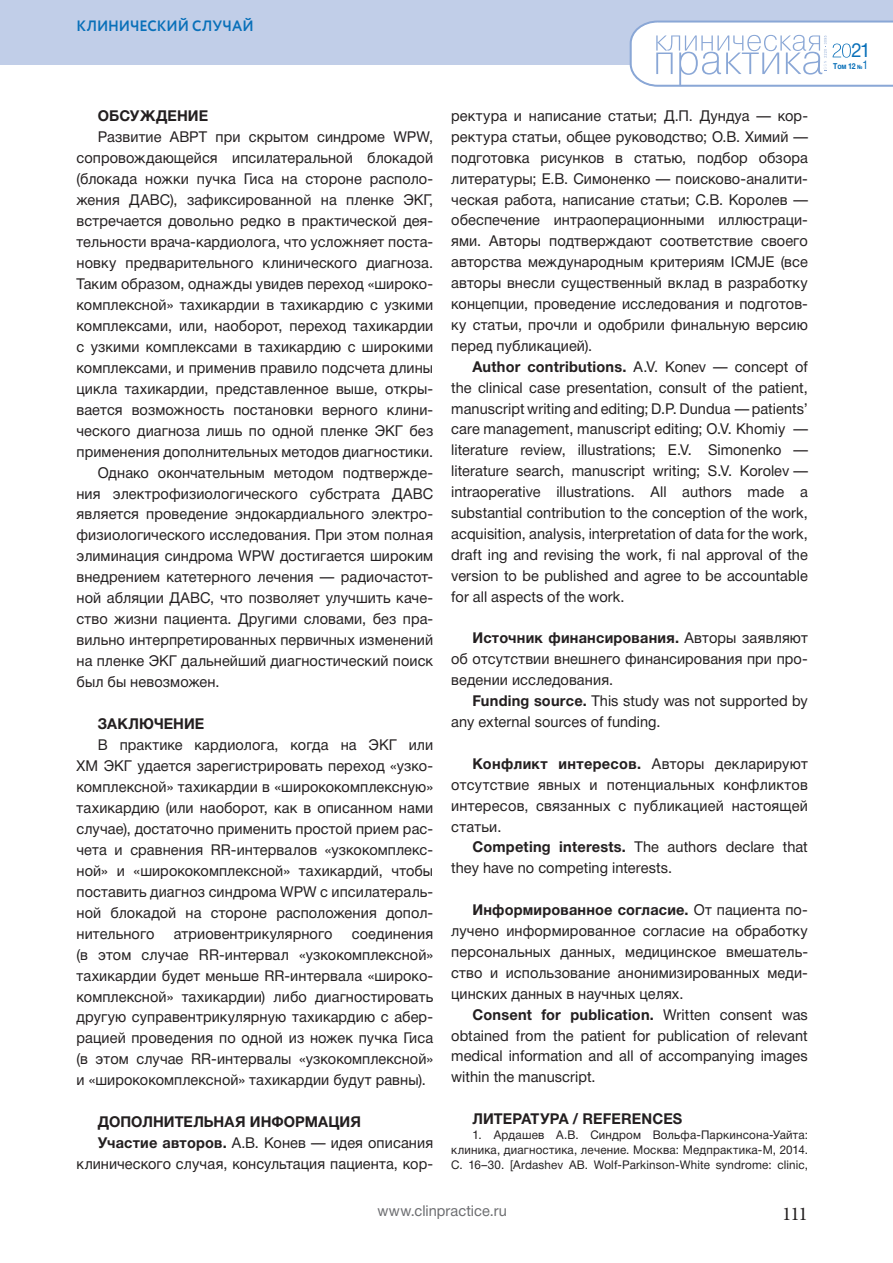
<style>
.page{position:relative;width:893px;height:1263px;background:#fff}
.page>*{position:absolute;margin:0;border:0;box-sizing:border-box;transform-origin:0 0}
.t1{font:19.5px "Minion Pro";color:#231f20}
.t2{font:19.5px "Helvetica Neue Cyr";color:#0970b9;scale:.95 1}
.t3{font:15px/20.9px "Helvetica Neue Cyr";letter-spacing:.005em;color:#231f20;text-align:justify}
.t4{font:700 15px "Helvetica Neue Cyr";letter-spacing:.005em;color:#231f20}
.t5{font:15px "Helvetica Neue Cyr";letter-spacing:.005em;color:#6c6d70}
.t6{font:700 15px "Circe";color:#0970b9;scale:.95 1}
.t7{font:12px/15px "Helvetica Neue Cyr";letter-spacing:.015em;color:#231f20;text-align:justify}
.t8{font:700 8.25px "Helvetica Neue Cyr";color:#0970b9;scale:.85 1}
.s1{font-weight:700}
.s2{font-size:6px}
.s3{font-weight:400;font-size:12px}
</style>
<div class="page">
<div style="left:0;top:0;width:893px;height:65px;background:#c1cee8"></div>
<svg style="left:629px;top:20px;width:264px;height:67px"></svg>
<hr style="left:658px;top:21px;width:235px;height:2px;background:#8aa7d6">
<p class="t6" style="left:77px;top:16px;width:188px">КЛИНИЧЕСКИЙ СЛУЧАЙ</p>
<p class="t4" style="left:98px;top:110px;width:112px">ОБСУЖДЕНИЕ</p>
<p class="t3" style="left:98px;top:128px;width:337px">Развитие АВРТ при скрытом синдроме WPW,</p>
<p class="t3" style="left:77px;top:149px;width:358px">сопровождающейся ипсилатеральной блокадой</p>
<p class="t3" style="left:77px;top:170px;width:358px">(блокада ножки пучка Гиса на стороне располо-</p>
<p class="t3" style="left:77px;top:191px;width:358px">жения ДАВС), зафиксированной на пленке ЭКГ,</p>
<p class="t3" style="left:77px;top:212px;width:358px">встречается довольно редко в практической дея-</p>
<p class="t3" style="left:77px;top:233px;width:358px">тельности врача-кардиолога, что усложняет поста-</p>
<p class="t3" style="left:77px;top:254px;width:358px">новку предварительного клинического диагноза.</p>
<p class="t3" style="left:77px;top:275px;width:358px">Таким образом, однажды увидев переход «широко-</p>
<p class="t3" style="left:77px;top:296px;width:358px">комплексной» тахикардии в тахикардию с узкими</p>
<p class="t3" style="left:77px;top:317px;width:358px">комплексами, или, наоборот, переход тахикардии</p>
<p class="t3" style="left:77px;top:338px;width:358px">с узкими комплексами в тахикардию с широкими</p>
<p class="t3" style="left:77px;top:359px;width:358px">комплексами, и применив правило подсчета длины</p>
<p class="t3" style="left:77px;top:379px;width:358px">цикла тахикардии, представленное выше, откры-</p>
<p class="t3" style="left:77px;top:400px;width:358px">вается возможность постановки верного клини-</p>
<p class="t3" style="left:77px;top:421px;width:358px">ческого диагноза лишь по одной пленке ЭКГ без</p>
<p class="t3" style="left:77px;top:442px;width:358px">применения дополнительных методов диагностики.</p>
<p class="t3" style="left:98px;top:463px;width:337px">Однако окончательным методом подтвержде-</p>
<p class="t3" style="left:77px;top:484px;width:358px">ния электрофизиологического субстрата ДАВС</p>
<p class="t3" style="left:77px;top:505px;width:358px">является проведение эндокардиального электро-</p>
<p class="t3" style="left:77px;top:526px;width:358px">физиологического исследования. При этом полная</p>
<p class="t3" style="left:77px;top:547px;width:358px">элиминация синдрома WPW достигается широким</p>
<p class="t3" style="left:77px;top:568px;width:358px">внедрением катетерного лечения — радиочастот-</p>
<p class="t3" style="left:77px;top:589px;width:358px">ной абляции ДАВС, что позволяет улучшить каче-</p>
<p class="t3" style="left:77px;top:610px;width:358px">ство жизни пациента. Другими словами, без пра-</p>
<p class="t3" style="left:77px;top:631px;width:358px">вильно интерпретированных первичных изменений</p>
<p class="t3" style="left:77px;top:652px;width:358px">на пленке ЭКГ дальнейший диагностический поиск</p>
<p class="t3" style="left:77px;top:673px;width:144px">был бы невозможен.</p>
<p class="t4" style="left:98px;top:718px;width:108px">ЗАКЛЮЧЕНИЕ</p>
<p class="t3" style="left:77px;top:736px;width:358px;text-indent:21px">В практике кардиолога, когда на ЭКГ или ХМ ЭКГ удается зарегистрировать переход «узко&shy;комплексной» тахикардии в «ширококомплексную» тахикардию (или наоборот, как в описанном нами случае), достаточно применить простой прием рас&shy;чета и сравнения RR-интервалов «узкокомплекс&shy;ной» и «ширококомплексной» тахикардий, чтобы поставить диагноз синдрома WPW с ипсилатераль&shy;ной блокадой на стороне расположения допол&shy;нительного</p>
<p class="t3" style="left:174px;top:924px;width:160px">атриовентрикулярного</p>
<p class="t3" style="left:77px;top:924px;width:358px;text-indent:275px">соединения (в этом случае RR-интервал «узкокомплексной» тахикардии будет меньше RR-интервала «широко&shy;комплексной» тахикардии) либо диагностировать другую суправентрикулярную тахикардию с абер&shy;рацией проведения по одной из ножек пучка Гиса (в этом случае RR-интервалы «узкокомплексной» и «ширококомплексной» тахикардии будут равны).</p>
<p class="t4" style="left:98px;top:1116px;width:265px">ДОПОЛНИТЕЛЬНАЯ ИНФОРМАЦИЯ</p>
<p class="t3" style="left:98px;top:1134px;width:337px"><span class="s1">Участие авторов.</span> А.В. Конев — идея описания</p>
<p class="t3" style="left:77px;top:1155px;width:358px">клинического случая, консультация пациента, кор-</p>
<p class="t3" style="left:451px;top:107px;width:358px">ректура и написание статьи; Д.П. Дундуа — кор&shy;ректура статьи, общее руководство; О.В. Химий — подготовка рисунков в статью, подбор обзора литературы; Е.В. Симоненко — поисково-аналити&shy;ческая работа, написание статьи; С.В. Королев — обеспечение интраоперационными иллюстраци&shy;ями. Авторы подтверждают соответствие своего авторства международным критериям ICMJE (все авторы внесли существенный вклад в разработку концепции, проведение исследования и подготов&shy;ку статьи, прочли и одобрили финальную версию перед публикацией).</p>
<p class="t3" style="left:451px;top:358px;width:358px;text-indent:21px"><span class="s1">Author contributions.</span> A.V. Konev — concept of the clinical case presentation, consult of the patient, manuscript writing and editing; D.P. Dundua — patients’ care management, manuscript editing; O.V. Khomiy — literature review, illustrations; E.V. Simonenko — literature search, manuscript writing; S.V. Korolev — intraoperative illustrations. All authors made a substantial contribution to the conception of the work, acquisition, analysis, interpretation of data for the work, draft ing and revising the work, fi nal approval of the version to be published and agree to be accountable for all aspects of the work.</p>
<p class="t3" style="left:451px;top:629px;width:358px;text-indent:21px"><span class="s1">Источник финансирования.</span> Авторы заявляют об отсутствии внешнего финансирования при про&shy;ведении исследования.</p>
<p class="t3" style="left:451px;top:692px;width:358px;text-indent:21px"><span class="s1">Funding source.</span> This study was not supported by any external sources of funding.</p>
<p class="t3" style="left:451px;top:755px;width:358px;text-indent:21px"><span class="s1">Конфликт интересов.</span> Авторы декларируют отсутствие явных и потенциальных конфликтов интересов, связанных с публикацией настоящей статьи.</p>
<p class="t3" style="left:451px;top:838px;width:358px;text-indent:21px"><span class="s1">Competing interests.</span> The authors declare that they have no competing interests.</p>
<p class="t3" style="left:451px;top:901px;width:358px;text-indent:21px"><span class="s1">Информированное согласие.</span> От пациента по&shy;лучено информированное согласие на обработку персональных данных, медицинское вмешатель&shy;ство и использование анонимизированных меди&shy;цинских данных в научных целях.</p>
<p class="t3" style="left:451px;top:1005px;width:358px;text-indent:21px"><span class="s1">Consent for publication.</span> Written consent was obtained from the patient for publication of relevant medical information and all of accompanying images within the manuscript.</p>
<p class="t4" style="left:472px;top:1113px;width:211px">ЛИТЕРАТУРА / REFERENCES</p>
<p class="t7" style="left:451px;top:1129px;width:358px;text-indent:21px">1. Ардашев A.B. Синдром Вольфа-Паркинсона-Уайта: клиника, диагностика, лечение. Москва: Медпрактика-М, 2014.<br>С. 16–30. [Ardashev AB. Wolf-Parkinson-White syndrome: clinic,</p>
<p class="t5" style="left:377px;top:1205px;width:131px">www.clinpractice.ru</p>
<h1 class="t1" style="left:782px;top:1206px;width:27px">111</h1>
<h1 class="t2" style="left:851px;top:43px;width:22px">21</h1>
<p class="t8" style="left:833px;top:63px;width:43px">Том 12 <span class="s2">№</span><span class="s3">1</span></p>
</div>
